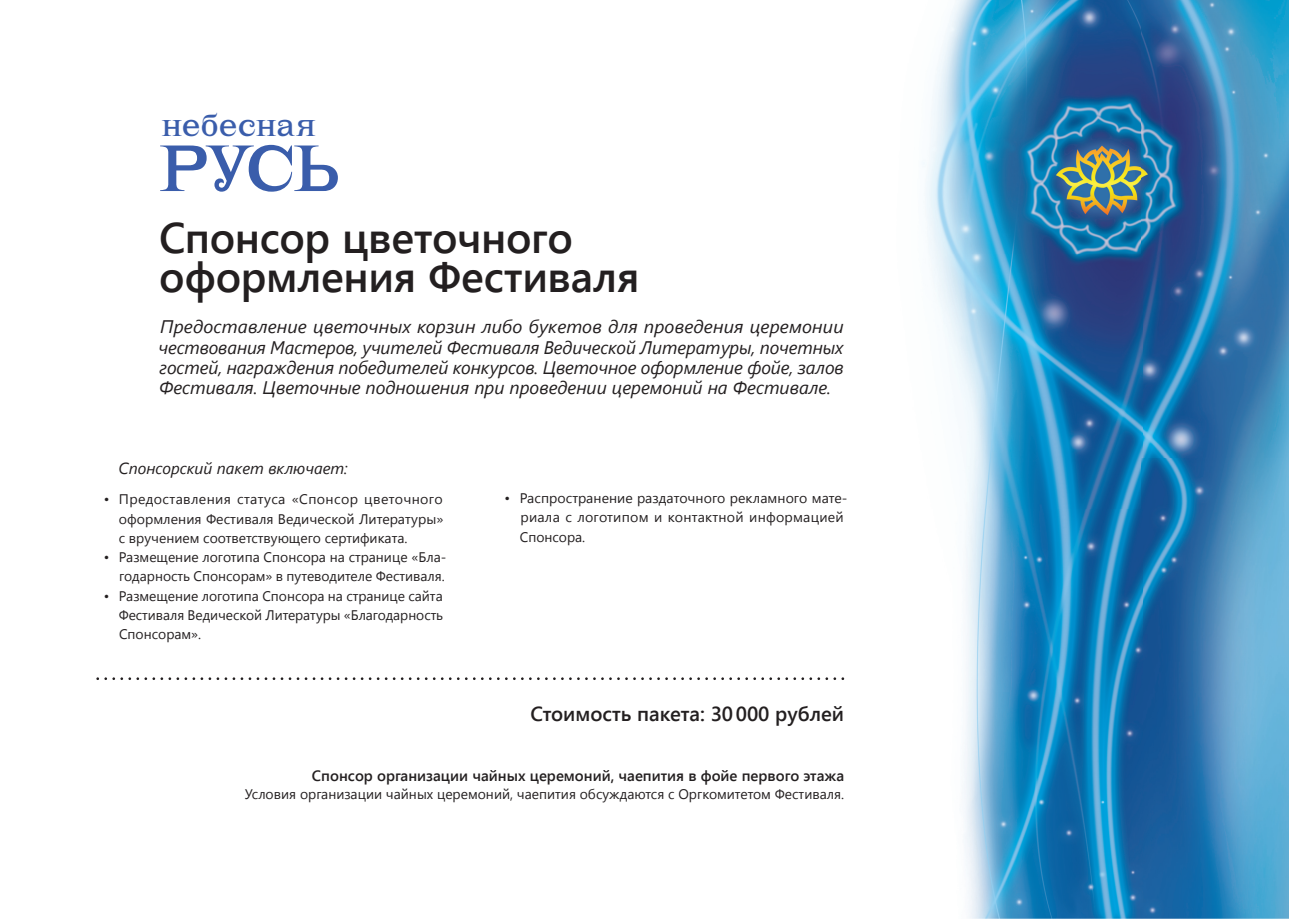
<style>
.page{position:relative;width:1289px;height:919px;background:#fff}
.page>*{position:absolute;margin:0;border:0;box-sizing:border-box;transform-origin:0 0}
.t1{font:64.95px "Lehmann C";color:#3a5dab}
.t2{font:600 42.75px/39.5px "Segoe UI";letter-spacing:-.01em;color:#231f20}
.t3{font:31.95px "Lehmann C";letter-spacing:-.01em;color:#3a5dab}
.t4{font:600 20.25px "Segoe UI";color:#231f20}
.t5{font:italic 18.15px/20.2px "Segoe UI";color:#231f20;text-align:justify}
.t6{font:italic 16.05px "Segoe UI";color:#231f20}
.t7{font:600 15px "Segoe UI";color:#231f20}
.t8{font:13.95px/19.2px "Segoe UI";color:#231f20;text-align:justify}
</style>
<div class="page">
<img style="left:923px;top:0;width:365px;height:918px">
<svg style="left:96px;top:677px;width:748px;height:3px"></svg>
<h3 class="t3" style="left:162px;top:107px;width:155px">небесная</h3>
<h1 class="t1" style="left:159px;top:131px;width:182px">РУСЬ</h1>
<h2 class="t2" style="left:159px;top:215px;width:481px">Спонсор цветочного оформления Фестиваля</h2>
<p class="t5" style="left:158px;top:316px;width:686px">Предоставление цветочных корзин либо букетов для проведения церемонии чествования Мастеров, учителей Фестиваля Ведической Литературы, почетных гостей, награждения победителей конкурсов. Цветочное оформление фойе, залов Фестиваля. Цветочные подношения при проведении церемоний на Фестивале.</p>
<p class="t6" style="left:119px;top:456px;width:231px">Спонсорский пакет включает:</p>
<p class="t8" style="left:119px;top:489px;width:326px;text-indent:-15px">• Предоставления статуса «Спонсор цветочного оформления Фестиваля Ведической Литературы» с вручением соответствующего сертификата.</p>
<p class="t8" style="left:104px;top:546px;width:344px;text-align:right">• Размещение логотипа Спонсора на странице «Бла&shy;годарность Спонсорам» в путеводителе Фестиваля.</p>
<p class="t8" style="left:119px;top:585px;width:326px;text-indent:-15px">• Размещение логотипа Спонсора на странице сайта Фестиваля Ведической Литературы «Благодарность Спонсорам».</p>
<p class="t8" style="left:520px;top:487px;width:329px;text-align:left;text-indent:-15px">• Распространение раздаточного рекламного мате&shy;риала с логотипом и контактной информацией<br>Спонсора.</p>
<h3 class="t4" style="left:530px;top:699px;width:315px">Стоимость пакета: 30 000 рублей</h3>
<p class="t7" style="left:312px;top:765px;width:533px">Спонсор организации чайных церемоний, чаепития в фойе первого этажа</p>
<p class="t8" style="left:245px;top:784px;width:601px">Условия организации чайных церемоний, чаепития обсуждаются с Оргкомитетом Фестиваля.</p>
</div>
